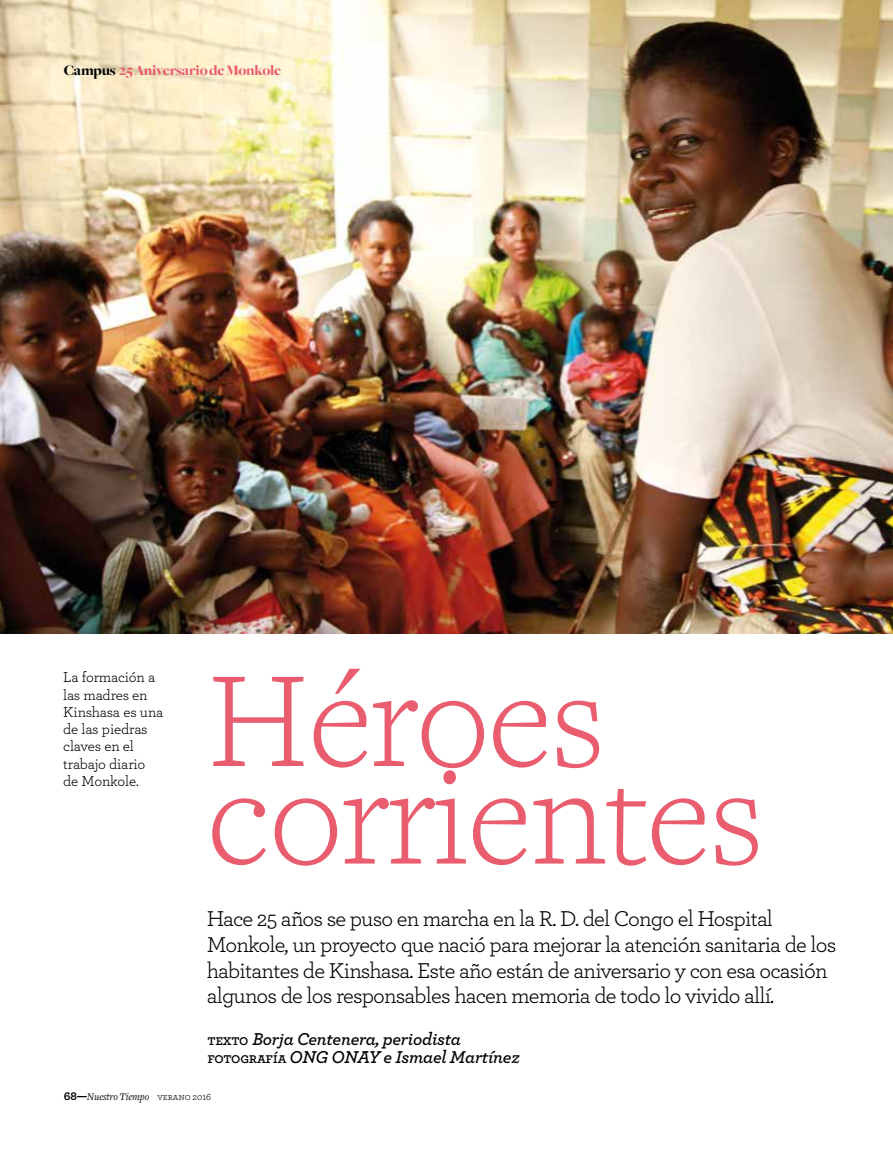
<style>
.page{position:relative;width:893px;height:1149px;background:#fff}
.page>*{position:absolute;margin:0;border:0;box-sizing:border-box;transform-origin:0 0}
.t1{font:300 142.5px "Freight Text";letter-spacing:-.01em;color:#e95d6f}
.t2{font:22.5px/25.5px "Archer";letter-spacing:-.035em;color:#000}
.t3{font:italic 600 18px/18px "Archer";letter-spacing:-.015em;color:#000}
.t4{font:15px/17.2px "Archer";letter-spacing:-.01em;color:#000}
.t5{font:900 15px "Freight Big";letter-spacing:-.01em;color:#e95d6f}
.t6{font:italic 10.5px "Freight Text";letter-spacing:-.01em;color:#000}
.s1{color:#000}
.s2{font-family:"Archer Semibold SC";font-weight:400;font-style:normal;font-size:15px}
.s3{font-family:"Archer";font-weight:700;font-style:normal;font-size:12px}
.s4{font-family:"Archer Book SC";font-style:normal;font-size:9.75px}
.s5{font-family:"Archer";font-style:normal;font-size:9.75px}
</style>
<div class="page">
<img style="left:0;top:0;width:893px;height:633px">
<p class="t5" style="left:64px;top:62px;width:219px"><span class="s1">Campus</span> 25 Aniversario de Monkole</p>
<p class="t4" style="left:63px;top:668px;width:102px">La formación a las madres en<br>Kinshasa es una de las piedras claves en el trabajo diario de Monkole.</p>
<h1 class="t1" style="left:207px;top:638px;width:401px">Héroes</h1>
<h1 class="t1" style="left:207px;top:735px;width:559px">corrientes</h1>
<p class="t2" style="left:207px;top:905px;width:631px">Hace 25 años se puso en marcha en la R. D. del Congo el Hospital Monkole, un proyecto que nació para mejorar la atención sanitaria de los habitantes de Kinshasa. Este año están de aniversario y con esa ocasión algunos de los responsables hacen memoria de todo lo vivido allí.</p>
<p class="t3" style="left:207px;top:1029px;width:314px"><span class="s2">texto</span> Borja Centenera, periodista <span class="s2">fotografía</span> ONG ONAY e Ismael Martínez</p>
<p class="t6" style="left:64px;top:1090px;width:149px"><span class="s3">68—</span>Nuestro Tiempo <span class="s4">verano</span> <span class="s5">2016</span></p>
</div>
